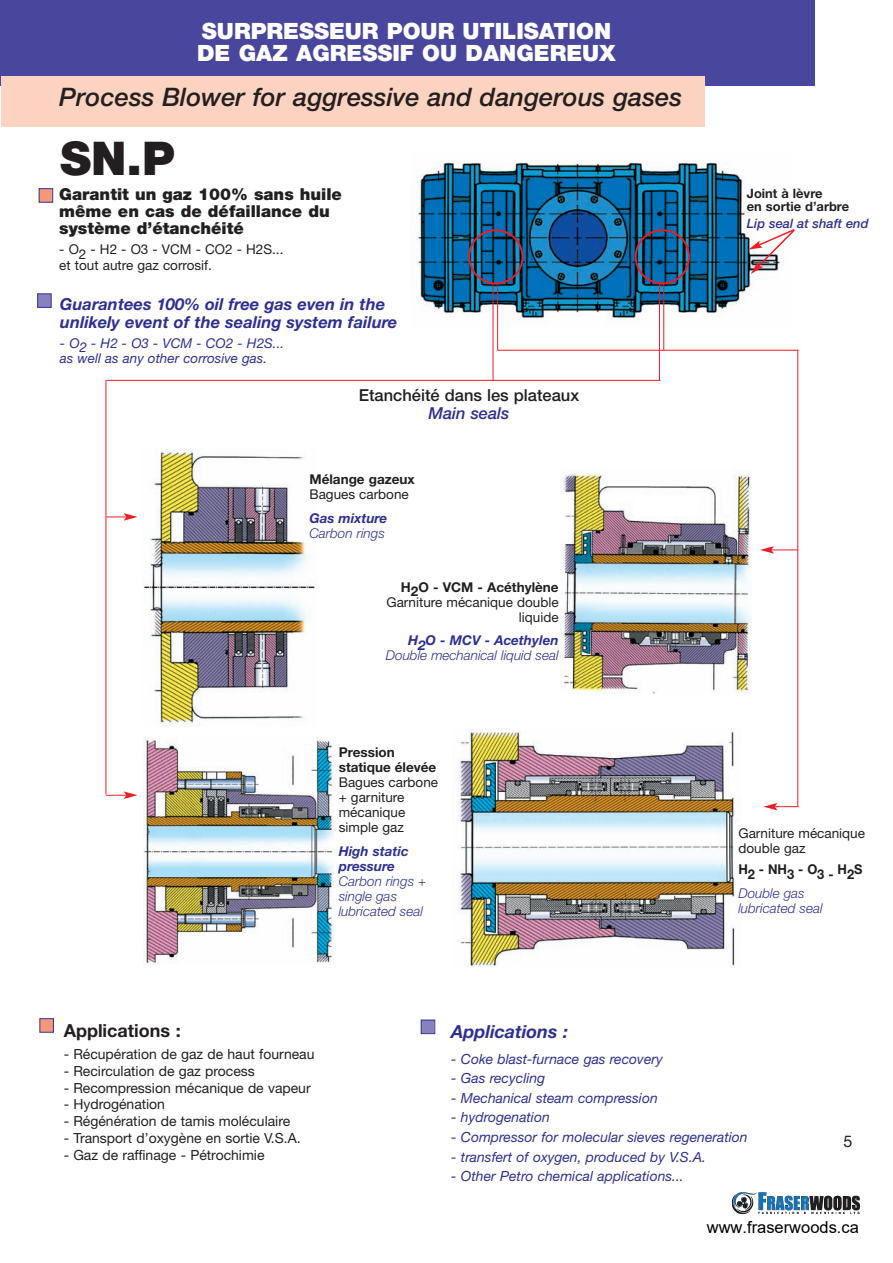
<style>
.page{position:relative;width:893px;height:1263px;background:#fff}
.page>*{position:absolute;margin:0;border:0;box-sizing:border-box;transform-origin:0 0}
.t1{font:900 46.5px "Helvetica Neue";color:#231f20}
.t2{font:italic 500 25.5px "Helvetica Neue";color:#231f20}
.t3{font:900 22.5px/22.5px "Helvetica Neue";color:#fff}
.t4{font:700 18px "Helvetica Neue";color:#231f20}
.t5{font:italic 700 18px "Helvetica Neue";color:#2e3092}
.t6{font:italic 700 16.5px/18px "Helvetica Neue";color:#2e3092}
.t7{font:900 16.5px/17px "Helvetica Neue";color:#231f20}
.t8{font:500 16.5px "Helvetica Neue";color:#231f20}
.t9{font:16.5px "Arial";color:#000}
.t10{font:italic 500 16.5px "Helvetica Neue";color:#2e3092}
.t11{font:16.05px "Helvetica Neue";color:#231f20}
.t12{font:13.95px "Helvetica Neue";color:#231f20}
.t13{font:italic 13.95px "Helvetica Neue";color:#2e3092}
.t14{font:13.5px/15px "Helvetica Neue";color:#231f20}
.t15{font:italic 300 13.5px/15px "Helvetica Neue";color:#2e3092}
.t16{font:700 13.5px/15px "Helvetica Neue";color:#231f20}
.t17{font:italic 13.5px/15.5px "Helvetica Neue";color:#2e3092}
.t18{font:italic 700 13.5px/15px "Helvetica Neue";color:#2e3092}
.t19{font:700 13.5px "Helvetica Neue";color:#231f20;scale:.95 1}
.t20{font:700 12.9px/12.9px "Helvetica Neue";color:#231f20}
.t21{font:italic 500 12.9px "Helvetica Neue";color:#2e3092}
</style>
<div class="page">
<img style="left:458px;top:730px;width:280px;height:237px">
<img style="left:417px;top:162px;width:334px;height:166px">
<div style="left:0;top:0;width:815px;height:85px;background:#48479d"></div>
<img style="left:561px;top:472px;width:191px;height:221px">
<img style="left:144px;top:737px;width:189px;height:228px">
<img style="left:143px;top:449px;width:173px;height:277px">
<div style="left:40px;top:189px;width:12px;height:13px;background:#f6977a"></div>
<div style="left:39px;top:188px;width:14px;height:15px;border:1px solid #2e3092"></div>
<div style="left:38px;top:294px;width:13px;height:13px;background:#8781bd"></div>
<div style="left:37px;top:293px;width:15px;height:15px;border:1px solid #2e3092"></div>
<div style="left:40px;top:1019px;width:13px;height:13px;background:#f6977a"></div>
<div style="left:39px;top:1018px;width:15px;height:15px;border:1px solid #2e3092"></div>
<div style="left:422px;top:1020px;width:12px;height:13px;background:#8781bd"></div>
<div style="left:421px;top:1019px;width:14px;height:15px;border:1px solid #2e3092"></div>
<hr style="left:105px;top:380px;width:1px;height:414px;background:#ee1d23">
<hr style="left:797px;top:350px;width:1px;height:456px;background:#ee1d23">
<svg style="left:763px;top:803px;width:36px;height:7px"></svg>
<svg style="left:760px;top:546px;width:38px;height:8px"></svg>
<hr style="left:498px;top:350px;width:300px;height:1px;background:#ee1d23">
<hr style="left:663px;top:285px;width:1px;height:65px;background:#ee1d23">
<hr style="left:497px;top:286px;width:1px;height:64px;background:#ee1d23">
<svg style="left:106px;top:791px;width:32px;height:8px"></svg>
<svg style="left:106px;top:513px;width:32px;height:8px"></svg>
<hr style="left:106px;top:380px;width:554px;height:1px;background:#ee1d23">
<hr style="left:659px;top:285px;width:1px;height:96px;background:#ee1d23">
<hr style="left:493px;top:285px;width:1px;height:96px;background:#ee1d23">
<svg style="left:468px;top:229px;width:55px;height:55px;background:#1d5178"></svg>
<svg style="left:635px;top:229px;width:55px;height:55px;background:#1d5178"></svg>
<svg style="left:748px;top:228px;width:47px;height:46px"></svg>
<div style="left:1px;top:76px;width:704px;height:50px;background:#fcd2c0"></div>
<div style="left:634px;top:496px;width:64px;height:20px;background:#fff"></div>
<img style="left:731px;top:1192px;width:130px;height:23px">
<h3 class="t3" style="left:197px;top:21px;width:420px">SURPRESSEUR POUR UTILISATION<br>DE GAZ AGRESSIF OU DANGEREUX</h3>
<h2 class="t2" style="left:59px;top:88px;width:624px">Process Blower for aggressive and dangerous gases</h2>
<h1 class="t1" style="left:60px;top:141px;width:116px">SN.P</h1>
<p class="t7" style="left:59px;top:187px;width:284px">Garantit un gaz 100% sans huile même en cas de défaillance du système d’étanchéité</p>
<p class="t14" style="left:59px;top:243px;width:226px;line-height:15.5px">- O2 - H2 - O3 - VCM - CO2 - H2S... et tout autre gaz corrosif.</p>
<p class="t6" style="left:60px;top:297px;width:339px">Guarantees 100% oil free gas even in the unlikely event of the sealing system failure</p>
<p class="t17" style="left:60px;top:337px;width:226px">- O2 - H2 - O3 - VCM - CO2 - H2S... as well as any other corrosive gas.</p>
<p class="t8" style="left:359px;top:385px;width:222px">Etanchéité dans les plateaux</p>
<p class="t10" style="left:428px;top:407px;width:83px">Main seals</p>
<p class="t16" style="left:309px;top:473px;width:107px">Mélange gazeux</p>
<p class="t14" style="left:309px;top:488px;width:101px">Bagues carbone</p>
<p class="t18" style="left:309px;top:511px;width:79px">Gas mixture</p>
<p class="t15" style="left:309px;top:527px;width:77px">Carbon rings</p>
<p class="t16" style="left:401px;top:581px;width:159px">H2O - VCM - Acéthylène</p>
<p class="t14" style="left:386px;top:596px;width:174px;text-align:right">Garniture mécanique double liquide</p>
<p class="t18" style="left:408px;top:634px;width:152px">H2O - MCV - Acethylen</p>
<p class="t15" style="left:386px;top:649px;width:174px">Double mechanical liquid seal</p>
<p class="t16" style="left:339px;top:746px;width:99px">Pression statique élevée</p>
<p class="t14" style="left:339px;top:776px;width:101px">Bagues carbone + garniture mécanique simple gaz</p>
<p class="t18" style="left:339px;top:845px;width:71px">High static pressure</p>
<p class="t15" style="left:339px;top:875px;width:89px">Carbon rings + single gas lubricated seal</p>
<p class="t20" style="left:747px;top:188px;width:104px">Joint à lèvre<br>en sortie d’arbre</p>
<p class="t21" style="left:747px;top:219px;width:123px">Lip seal at shaft end</p>
<p class="t14" style="left:738px;top:827px;width:128px">Garniture mécanique double gaz</p>
<p class="t19" style="left:738px;top:864px;width:132px">H2 - NH3 -O3- H2S</p>
<p class="t15" style="left:738px;top:887px;width:86px">Double gas lubricated seal</p>
<p class="t4" style="left:64px;top:1024px;width:119px">Applications :</p>
<p class="t12" style="left:64px;top:1049px;width:252px">- Récupération de gaz de haut fourneau</p>
<p class="t12" style="left:64px;top:1066px;width:193px">- Recirculation de gaz process</p>
<p class="t12" style="left:64px;top:1082px;width:248px">- Recompression mécanique de vapeur</p>
<p class="t12" style="left:64px;top:1099px;width:103px">- Hydrogénation</p>
<p class="t12" style="left:64px;top:1116px;width:228px">- Régénération de tamis moléculaire</p>
<p class="t12" style="left:64px;top:1133px;width:239px">- Transport d’oxygène en sortie V.S.A.</p>
<p class="t12" style="left:64px;top:1149px;width:202px">- Gaz de raffinage - Pétrochimie</p>
<p class="t5" style="left:451px;top:1025px;width:118px">Applications :</p>
<p class="t13" style="left:451px;top:1054px;width:213px">- Coke blast-furnace gas recovery</p>
<p class="t13" style="left:451px;top:1073px;width:96px">- Gas recycling</p>
<p class="t13" style="left:451px;top:1093px;width:208px">- Mechanical steam compression</p>
<p class="t13" style="left:451px;top:1112px;width:100px">- hydrogenation</p>
<p class="t13" style="left:451px;top:1132px;width:298px">- Compressor for molecular sieves regeneration</p>
<p class="t13" style="left:451px;top:1151px;width:256px">- transfert of oxygen, produced by V.S.A.</p>
<p class="t13" style="left:451px;top:1171px;width:234px">- Other Petro chemical applications...</p>
<p class="t11" style="left:844px;top:1136px;width:10px">5</p>
<p class="t9" style="left:707px;top:1215px;width:154px">www.fraserwoods.ca</p>
</div>
